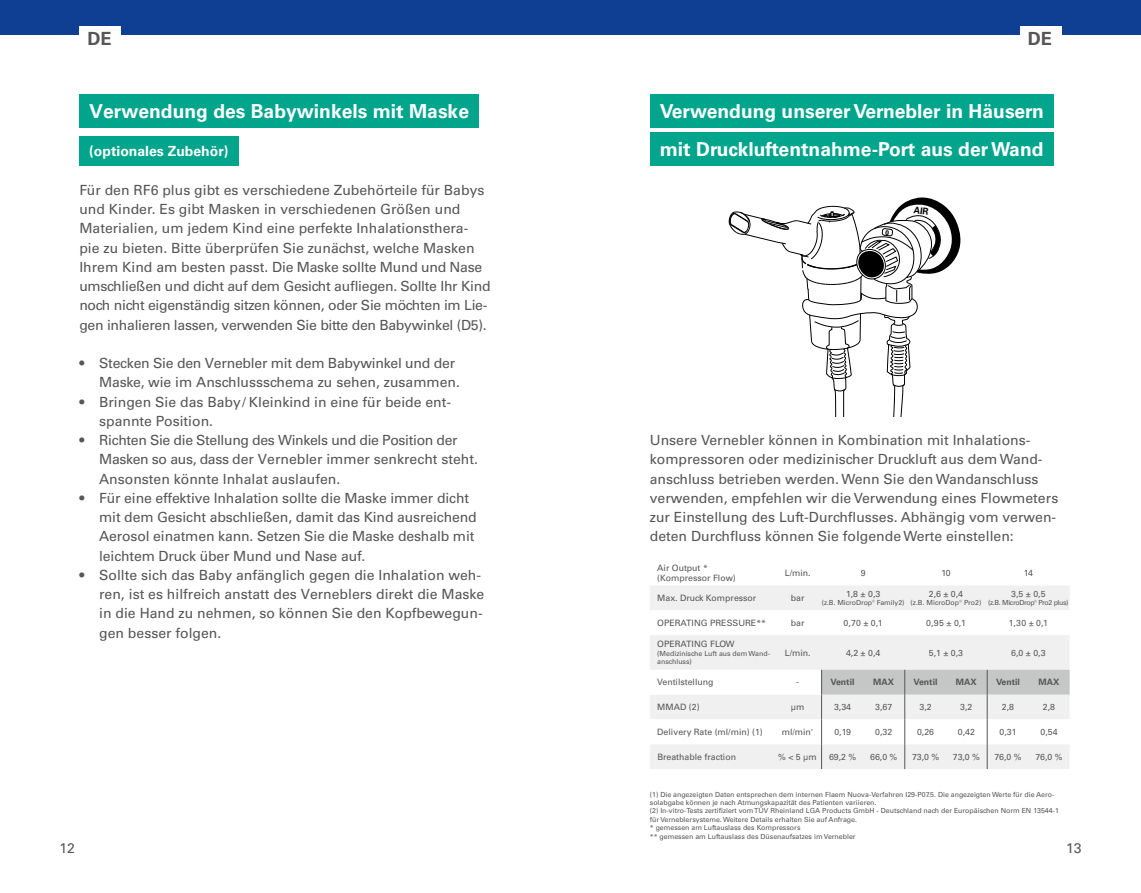
<style>
.page{position:relative;width:1141px;height:893px;background:#fff}
.page>*{position:absolute;margin:0;border:0;box-sizing:border-box;transform-origin:0 0}
.t1{font:700 19.25px/38.5px "Univers LT Pro 65";color:#fff}
.t2{font:700 18.2px "Univers LT Pro 65";color:#565655}
.t3{font:14px/19.2px "Univers LT Pro 55 Roman";color:#565655}
.t4{font:14px/19.2px "Univers LT Pro 55 Roman";letter-spacing:-.02em;color:#565655}
.t5{font:700 14px "Univers LT Pro 65";color:#fff}
.t6{font:8.75px/10.5px "Univers LT Pro 55 Roman";color:#565655}
.t7{font:700 8.75px "Univers LT Pro 65";color:#565655}
.t8{font:7px/8.4px "Univers LT Pro 55 Roman";color:#565655}
.t9{font:7px "Univers LT Pro 55 Roman";letter-spacing:-.05em;color:#565655}
</style>
<div class="page">
<div style="left:0;top:0;width:1141px;height:35px;background:#0f3f93"></div>
<div style="left:79px;top:26px;width:42px;height:28px;background:#fff"></div>
<div style="left:1020px;top:26px;width:42px;height:28px;background:#fff"></div>
<div style="left:79px;top:94px;width:400px;height:34px;background:#00a58c"></div>
<div style="left:79px;top:136px;width:159px;height:30px;background:#00a58c"></div>
<div style="left:650px;top:94px;width:404px;height:34px;background:#00a58c"></div>
<div style="left:650px;top:133px;width:403px;height:33px;background:#00a58c"></div>
<div style="left:650px;top:586px;width:419px;height:183px;background:#f0f0f0"></div>
<svg style="left:650px;top:610px;width:420px;height:134px"></svg>
<svg style="left:821px;top:670px;width:249px;height:99px"></svg>
<svg style="left:728px;top:197px;width:233px;height:219px"></svg>
<h2 class="t2" style="left:87px;top:26px;width:26px">DE</h2>
<h2 class="t2" style="left:1028px;top:26px;width:26px">DE</h2>
<h1 class="t1" style="left:89px;top:91px;width:381px">Verwendung des Babywinkels mit Maske</h1>
<p class="t5" style="left:89px;top:142px;width:141px">(optionales Zubehör)</p>
<p class="t3" style="left:79px;top:180px;width:413px">Für den RF6 plus gibt es verschiedene Zubehörteile für Babys und Kinder. Es gibt Masken in verschiedenen Größen und Materialien, um jedem Kind eine perfekte Inhalationsthera&shy;pie zu bieten. Bitte überprüfen Sie zunächst, welche Masken Ihrem Kind am besten passt. Die Maske sollte Mund und Nase umschließen und dicht auf dem Gesicht aufliegen. Sollte Ihr Kind noch nicht eigenständig sitzen können, oder Sie möchten im Lie&shy;gen inhalieren lassen, verwenden Sie bitte den Babywinkel (D5).</p>
<p class="t4" style="left:99px;top:353px;width:362px;text-indent:-20px">• Stecken Sie den Vernebler mit dem Babywinkel und der<br>Maske, wie im Anschlussschema zu sehen, zusammen.</p>
<p class="t3" style="left:99px;top:391px;width:353px;text-indent:-20px">• Bringen Sie das Baby/ Kleinkind in eine für beide ent&shy;spannte Position.</p>
<p class="t3" style="left:99px;top:430px;width:380px;text-indent:-20px">• Richten Sie die Stellung des Winkels und die Position der<br>Masken so aus, dass der Vernebler immer senkrecht steht.<br>Ansonsten könnte Inhalat auslaufen.</p>
<p class="t3" style="left:99px;top:488px;width:379px;text-indent:-20px">• Für eine effektive Inhalation sollte die Maske immer dicht mit dem Gesicht abschließen, damit das Kind ausreichend Aerosol einatmen kann. Setzen Sie die Maske deshalb mit leichtem Druck über Mund und Nase auf.</p>
<p class="t3" style="left:99px;top:565px;width:387px;text-indent:-20px">• Sollte sich das Baby anfänglich gegen die Inhalation weh&shy;ren, ist es hilfreich anstatt des Verneblers direkt die Maske in die Hand zu nehmen, so können Sie den Kopfbewegun&shy;gen besser folgen.</p>
<h1 class="t1" style="left:660px;top:91px;width:385px">Verwendung unserer Vernebler in Häusern mit Druckluftentnahme-Port aus der Wand</h1>
<p class="t3" style="left:650px;top:430px;width:410px">Unsere Vernebler können in Kombination mit Inhalations&shy;kompressoren oder medizinischer Druckluft aus dem Wand&shy;anschluss betrieben werden. Wenn Sie den Wandanschluss verwenden, empfehlen wir die Verwendung eines Flowmeters zur Einstellung des Luft-Durchflusses. Abhängig vom verwen&shy;deten Durchfluss können Sie folgende Werte einstellen:</p>
<p class="t6" style="left:657px;top:562px;width:80px">Air Output * (Kompressor Flow)</p>
<p class="t6" style="left:785px;top:567px;width:27px">L/min.</p>
<p class="t6" style="left:861px;top:567px;width:6px">9</p>
<p class="t6" style="left:941px;top:567px;width:11px">10</p>
<p class="t6" style="left:1024px;top:567px;width:11px">14</p>
<p class="t6" style="left:657px;top:592px;width:101px">Max. Druck Kompressor</p>
<p class="t6" style="left:791px;top:592px;width:15px">bar</p>
<p class="t6" style="left:846px;top:588px;width:36px">1,8 ± 0,3</p>
<p class="t8" style="left:822px;top:598px;width:84px">(z.B. MicroDrop® Family2)</p>
<p class="t6" style="left:929px;top:588px;width:36px">2,6 ± 0,4</p>
<p class="t8" style="left:911px;top:598px;width:72px">(z.B. MicroDop® Pro2)</p>
<p class="t6" style="left:1011px;top:588px;width:36px">3,5 ± 0,5</p>
<p class="t9" style="left:988px;top:598px;width:82px">(z.B. MicroDrop® Pro2 plus)</p>
<p class="t6" style="left:657px;top:617px;width:110px">OPERATING PRESSURE**</p>
<p class="t6" style="left:791px;top:617px;width:15px">bar</p>
<p class="t6" style="left:844px;top:617px;width:41px">0,70 ± 0,1</p>
<p class="t6" style="left:926px;top:617px;width:41px">0,95 ± 0,1</p>
<p class="t6" style="left:1009px;top:617px;width:41px">1,30 ± 0,1</p>
<p class="t6" style="left:657px;top:638px;width:79px">OPERATING FLOW</p>
<p class="t8" style="left:657px;top:649px;width:114px">(Medizinische Luft aus dem Wand&shy;anschluss)</p>
<p class="t6" style="left:785px;top:647px;width:27px">L/min.</p>
<p class="t6" style="left:846px;top:647px;width:36px">4,2 ± 0,4</p>
<p class="t6" style="left:929px;top:647px;width:36px">5,1 ± 0,3</p>
<p class="t6" style="left:1011px;top:647px;width:36px">6,0 ± 0,3</p>
<p class="t6" style="left:657px;top:677px;width:58px">Ventilstellung</p>
<p class="t6" style="left:796px;top:677px;width:4px">-</p>
<p class="t7" style="left:831px;top:676px;width:25px">Ventil</p>
<p class="t7" style="left:873px;top:676px;width:22px">MAX</p>
<p class="t7" style="left:914px;top:676px;width:25px">Ventil</p>
<p class="t7" style="left:956px;top:676px;width:22px">MAX</p>
<p class="t7" style="left:996px;top:676px;width:25px">Ventil</p>
<p class="t7" style="left:1039px;top:676px;width:22px">MAX</p>
<p class="t6" style="left:657px;top:701px;width:44px">MMAD (2)</p>
<p class="t6" style="left:791px;top:701px;width:15px">µm</p>
<p class="t6" style="left:834px;top:701px;width:19px">3,34</p>
<p class="t6" style="left:875px;top:701px;width:19px">3,67</p>
<p class="t6" style="left:919px;top:701px;width:14px">3,2</p>
<p class="t6" style="left:960px;top:701px;width:14px">3,2</p>
<p class="t6" style="left:1002px;top:701px;width:14px">2,8</p>
<p class="t6" style="left:1043px;top:701px;width:14px">2,8</p>
<p class="t6" style="left:657px;top:726px;width:107px">Delivery Rate (ml/min) (1)</p>
<p class="t6" style="left:782px;top:726px;width:33px">ml/min'</p>
<p class="t6" style="left:834px;top:726px;width:18px">0,19</p>
<p class="t6" style="left:875px;top:726px;width:19px">0,32</p>
<p class="t6" style="left:917px;top:726px;width:19px">0,26</p>
<p class="t6" style="left:958px;top:726px;width:19px">0,42</p>
<p class="t6" style="left:1000px;top:726px;width:19px">0,31</p>
<p class="t6" style="left:1040px;top:726px;width:19px">0,54</p>
<p class="t6" style="left:657px;top:751px;width:80px">Breathable fraction</p>
<p class="t6" style="left:778px;top:751px;width:40px">% &lt; 5 µm</p>
<p class="t6" style="left:829px;top:751px;width:29px">69,2 %</p>
<p class="t6" style="left:870px;top:751px;width:29px">66,0 %</p>
<p class="t6" style="left:912px;top:751px;width:29px">73,0 %</p>
<p class="t6" style="left:953px;top:751px;width:29px">73,0 %</p>
<p class="t6" style="left:995px;top:751px;width:28px">76,0 %</p>
<p class="t6" style="left:1036px;top:751px;width:28px">76,0 %</p>
<p class="t8" style="left:650px;top:790px;width:411px">(1) Die angezeigten Daten entsprechen dem internen Flaem Nuova-Verfahren I29-P07.5. Die angezeigten Werte für die Aero&shy;solabgabe können je nach Atmungskapazität des Patienten variieren.<br>(2) In-vitro-Tests zertifiziert vom TÜV Rheinland LGA Products GmbH - Deutschland nach der Europäischen Norm EN 13544-1 für Verneblersysteme. Weitere Details erhalten Sie auf Anfrage.<br>* gemessen am Luftauslass des Kompressors<br>** gemessen am Luftauslass des Düsenaufsatzes im Vernebler</p>
<p class="t3" style="left:60px;top:838px;width:17px">12</p>
<p class="t3" style="left:1066px;top:838px;width:17px">13</p>
</div>
